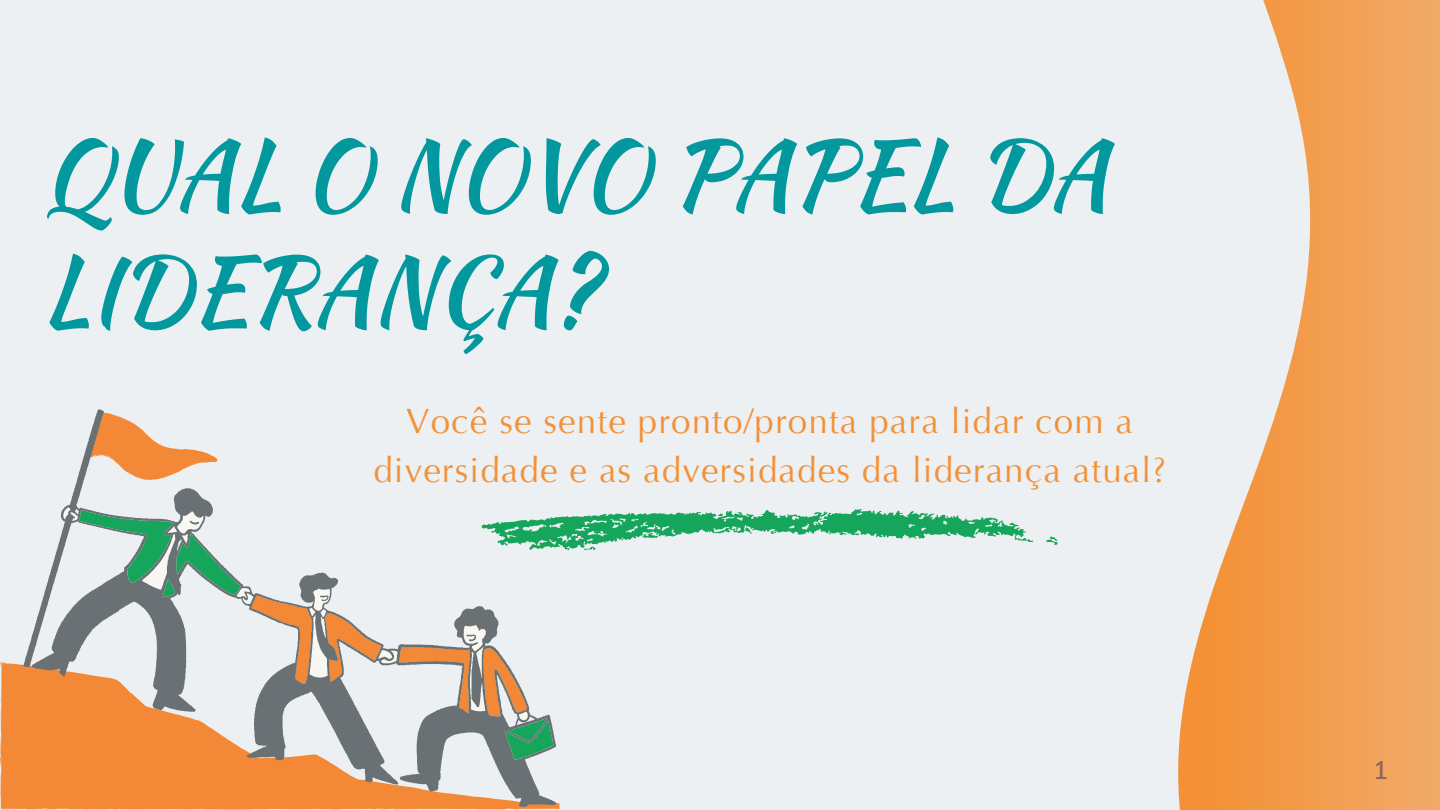
<style>
.page{position:relative;width:1440px;height:810px;background:#ecf0f3}
.page>*{position:absolute;margin:0;border:0;box-sizing:border-box;transform-origin:0 0}
.t1{font:93.2px/116.2px "Kaushan Script";color:#03989e}
.t2{font:35px/48.8px "Optima LT Pro";letter-spacing:.03em;color:#f49136;text-align:center}
.t3{font:600 25px "Muli";color:#8f645d}
</style>
<div class="page">
<svg style="left:1046px;top:536px;width:12px;height:9px"></svg>
<svg style="left:560px;top:509px;width:473px;height:41px"></svg>
<svg style="left:1178px;top:0;width:262px;height:810px"></svg>
<svg style="left:0;top:517px;width:560px;height:293px"></svg>
<svg style="left:23px;top:409px;width:533px;height:398px"></svg>
<p class="t1" style="left:42px;top:115px;width:1067px">QUAL O NOVO PAPEL DA<br>LIDERANÇA?</p>
<p class="t2" style="left:373px;top:400px;width:794px">Você se sente pronto/pronta para lidar com a diversidade e as adversidades da liderança atual?</p>
<p class="t3" style="left:1373px;top:754px;width:16px">1</p>
</div>
